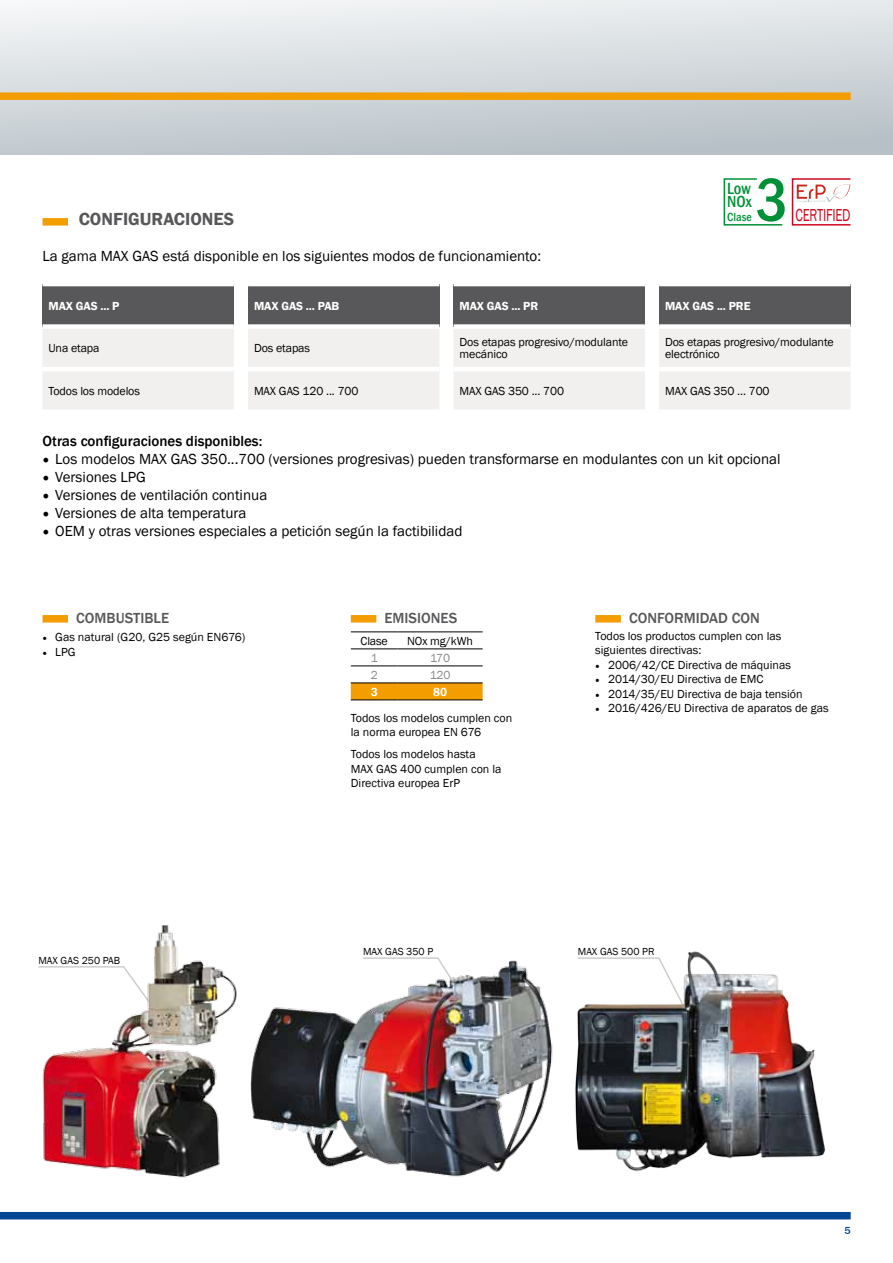
<style>
.page{position:relative;width:893px;height:1263px;background:#fff}
.page>*{position:absolute;margin:0;border:0;box-sizing:border-box;transform-origin:0 0}
.t1{font:500 condensed 63px "Franklin Gothic";color:#009037}
.t2{font:600 18px "Franklin Gothic";color:#58585a}
.t3{font:17.85px "Franklin Gothic";letter-spacing:-.02em;color:#cd071e;scale:.72 1}
.t4{font:500 condensed 16.5px/13.5px "Franklin Gothic";color:#009037}
.t5{font:15px "Franklin Gothic";color:#000}
.t6{font:500 15px "Franklin Gothic";color:#58585a}
.t7{font:500 15px "Franklin Gothic";color:#000}
.t8{font:12px/14.4px "Franklin Gothic";color:#000}
.t9{font:600 12px "Franklin Gothic";letter-spacing:-.01em;color:#fff}
.t10{font:12px "Franklin Gothic";letter-spacing:-.01em;color:#87888a}
.t11{font:500 condensed 12px "Franklin Gothic";color:#009037}
.t12{font:10.5px "Franklin Gothic";color:#000}
.t13{font:500 10.5px "Franklin Gothic";color:#004494}
.s1{font-family:"Minion Pro";font-size:18px}
.s2{font-family:"Minion Pro"}
</style>
<div class="page">
<div style="left:0;top:0;width:893px;height:155px;background:linear-gradient(to bottom,#f0f2f3,#b8c2c8)"></div>
<div style="left:0;top:92px;width:851px;height:8px;background:#f49d00"></div>
<div style="left:0;top:1212px;width:851px;height:7px;background:#004494"></div>
<div style="left:43px;top:284px;width:191px;height:43px;background:#58585a"></div>
<div style="left:43px;top:329px;width:191px;height:80px;background:#f1f0ef"></div>
<hr style="left:43px;top:282px;width:191px;height:4px;background:#fff">
<div style="left:43px;top:324px;width:191px;height:5px;background:#fff"></div>
<hr style="left:43px;top:367px;width:191px;height:4px;background:#fff">
<div style="left:248px;top:284px;width:191px;height:43px;background:#58585a"></div>
<div style="left:248px;top:329px;width:191px;height:80px;background:#f1f0ef"></div>
<hr style="left:248px;top:282px;width:191px;height:4px;background:#fff">
<div style="left:248px;top:324px;width:191px;height:5px;background:#fff"></div>
<hr style="left:248px;top:367px;width:191px;height:4px;background:#fff">
<div style="left:454px;top:284px;width:191px;height:43px;background:#58585a"></div>
<div style="left:454px;top:329px;width:191px;height:80px;background:#f1f0ef"></div>
<hr style="left:454px;top:282px;width:191px;height:4px;background:#fff">
<div style="left:454px;top:324px;width:191px;height:5px;background:#fff"></div>
<hr style="left:454px;top:367px;width:191px;height:4px;background:#fff">
<div style="left:659px;top:284px;width:191px;height:43px;background:#58585a"></div>
<div style="left:659px;top:329px;width:191px;height:80px;background:#f1f0ef"></div>
<hr style="left:659px;top:282px;width:191px;height:4px;background:#fff">
<div style="left:659px;top:324px;width:191px;height:5px;background:#fff"></div>
<hr style="left:659px;top:367px;width:191px;height:4px;background:#fff">
<div style="left:351px;top:684px;width:132px;height:16px;background:#f49d00"></div>
<hr style="left:351px;top:632px;width:47px;height:1px;background:#000">
<hr style="left:398px;top:632px;width:85px;height:1px;background:#000">
<hr style="left:351px;top:649px;width:47px;height:1px;background:#000">
<hr style="left:398px;top:649px;width:85px;height:1px;background:#000">
<hr style="left:351px;top:666px;width:47px;height:1px;background:#000">
<hr style="left:398px;top:666px;width:85px;height:1px;background:#000">
<hr style="left:351px;top:683px;width:47px;height:1px;background:#000">
<hr style="left:398px;top:683px;width:85px;height:1px;background:#000">
<hr style="left:351px;top:700px;width:47px;height:1px;background:#000">
<hr style="left:398px;top:700px;width:85px;height:1px;background:#000">
<img style="left:250px;top:957px;width:303px;height:220px">
<img style="left:575px;top:951px;width:250px;height:221px">
<img style="left:38px;top:925px;width:199px;height:253px">
<svg style="left:723px;top:178px;width:60px;height:48px"></svg>
<div style="left:792px;top:178px;width:59px;height:48px;border:2px solid #cd071e"></div>
<svg style="left:797px;top:185px;width:53px;height:18px"></svg>
<div style="left:43px;top:218px;width:25px;height:8px;background:#f49d00"></div>
<div style="left:43px;top:615px;width:25px;height:7px;background:#f49d00"></div>
<div style="left:351px;top:615px;width:25px;height:7px;background:#f49d00"></div>
<div style="left:595px;top:615px;width:26px;height:7px;background:#f49d00"></div>
<h2 class="t2" style="left:79px;top:208px;width:157px">CONFIGURACIONES</h2>
<p class="t5" style="left:43px;top:246px;width:500px">La gama MAX GAS está disponible en los siguientes modos de funcionamiento:</p>
<p class="t9" style="left:49px;top:298px;width:72px">MAX GAS ... P</p>
<p class="t8" style="left:49px;top:341px;width:53px">Una etapa</p>
<p class="t8" style="left:49px;top:384px;width:93px">Todos los modelos</p>
<p class="t9" style="left:254px;top:298px;width:87px">MAX GAS ... PAB</p>
<p class="t8" style="left:254px;top:341px;width:58px">Dos etapas</p>
<p class="t8" style="left:254px;top:384px;width:106px">MAX GAS 120 ... 700</p>
<p class="t9" style="left:460px;top:298px;width:80px">MAX GAS ... PR</p>
<p class="t8" style="left:460px;top:336px;width:170px;line-height:12px">Dos etapas progresivo/modulante mecánico</p>
<p class="t8" style="left:460px;top:384px;width:106px">MAX GAS 350 ... 700</p>
<h1 class="t1" style="left:756px;top:159px;width:34px">3</h1>
<h3 class="t4" style="left:727px;top:181px;width:26px">Low<br>NOx</h3>
<p class="t11" style="left:727px;top:209px;width:26px">Clase</p>
<h3 class="t3" style="left:796px;top:204px;width:78px">CERTIFIED</h3>
<p class="t9" style="left:665px;top:298px;width:87px">MAX GAS ... PRE</p>
<p class="t8" style="left:665px;top:336px;width:170px;line-height:12px">Dos etapas progresivo/modulante electrónico</p>
<p class="t8" style="left:665px;top:384px;width:106px">MAX GAS 350 ... 700</p>
<p class="t7" style="left:43px;top:431px;width:221px">Otras configuraciones disponibles:</p>
<p class="t5" style="left:43px;top:449px;width:740px"><span class="s1">•</span> Los modelos MAX GAS 350...700 (versiones progresivas) pueden transformarse en modulantes con un kit opcional</p>
<p class="t5" style="left:43px;top:467px;width:105px"><span class="s1">•</span> Versiones LPG</p>
<p class="t5" style="left:43px;top:485px;width:226px"><span class="s1">•</span> Versiones de ventilación continua</p>
<p class="t5" style="left:43px;top:503px;width:205px"><span class="s1">•</span> Versiones de alta temperatura</p>
<p class="t5" style="left:43px;top:521px;width:421px"><span class="s1">•</span> OEM y otras versiones especiales a petición según la factibilidad</p>
<p class="t6" style="left:76px;top:608px;width:94px">COMBUSTIBLE</p>
<p class="t8" style="left:43px;top:630px;width:204px"><span class="s2">•</span> Gas natural (G20, G25 según EN676)</p>
<p class="t8" style="left:43px;top:645px;width:35px"><span class="s2">•</span> LPG</p>
<p class="t12" style="left:38px;top:954px;width:83px">MAX GAS 250 PAB</p>
<p class="t6" style="left:385px;top:608px;width:74px">EMISIONES</p>
<p class="t6" style="left:629px;top:608px;width:132px">CONFORMIDAD CON</p>
<p class="t8" style="left:360px;top:634px;width:29px">Clase</p>
<p class="t8" style="left:407px;top:634px;width:67px">NOx mg/kWh</p>
<p class="t10" style="left:371px;top:650px;width:9px">1</p>
<p class="t10" style="left:430px;top:650px;width:22px">170</p>
<p class="t10" style="left:371px;top:667px;width:9px">2</p>
<p class="t10" style="left:430px;top:667px;width:22px">120</p>
<p class="t9" style="left:371px;top:684px;width:9px">3</p>
<p class="t9" style="left:433px;top:684px;width:15px">80</p>
<p class="t8" style="left:351px;top:711px;width:163px">Todos los modelos cumplen con la norma europea EN 676</p>
<p class="t8" style="left:351px;top:747px;width:152px">Todos los modelos hasta<br>MAX GAS 400 cumplen con la<br>Directiva europea ErP</p>
<p class="t8" style="left:595px;top:629px;width:188px">Todos los productos cumplen con las siguientes directivas:</p>
<p class="t8" style="left:595px;top:658px;width:197px"><span class="s2">•</span> 2006/42/CE Directiva de máquinas</p>
<p class="t8" style="left:595px;top:672px;width:170px"><span class="s2">•</span> 2014/30/EU Directiva de EMC</p>
<p class="t8" style="left:595px;top:687px;width:209px"><span class="s2">•</span> 2014/35/EU Directiva de baja tensión</p>
<p class="t8" style="left:595px;top:701px;width:235px"><span class="s2">•</span> 2016/426/EU Directiva de aparatos de gas</p>
<p class="t12" style="left:363px;top:945px;width:72px">MAX GAS 350 P</p>
<p class="t12" style="left:578px;top:945px;width:78px">MAX GAS 500 PR</p>
<p class="t13" style="left:844px;top:1224px;width:8px">5</p>
</div>
